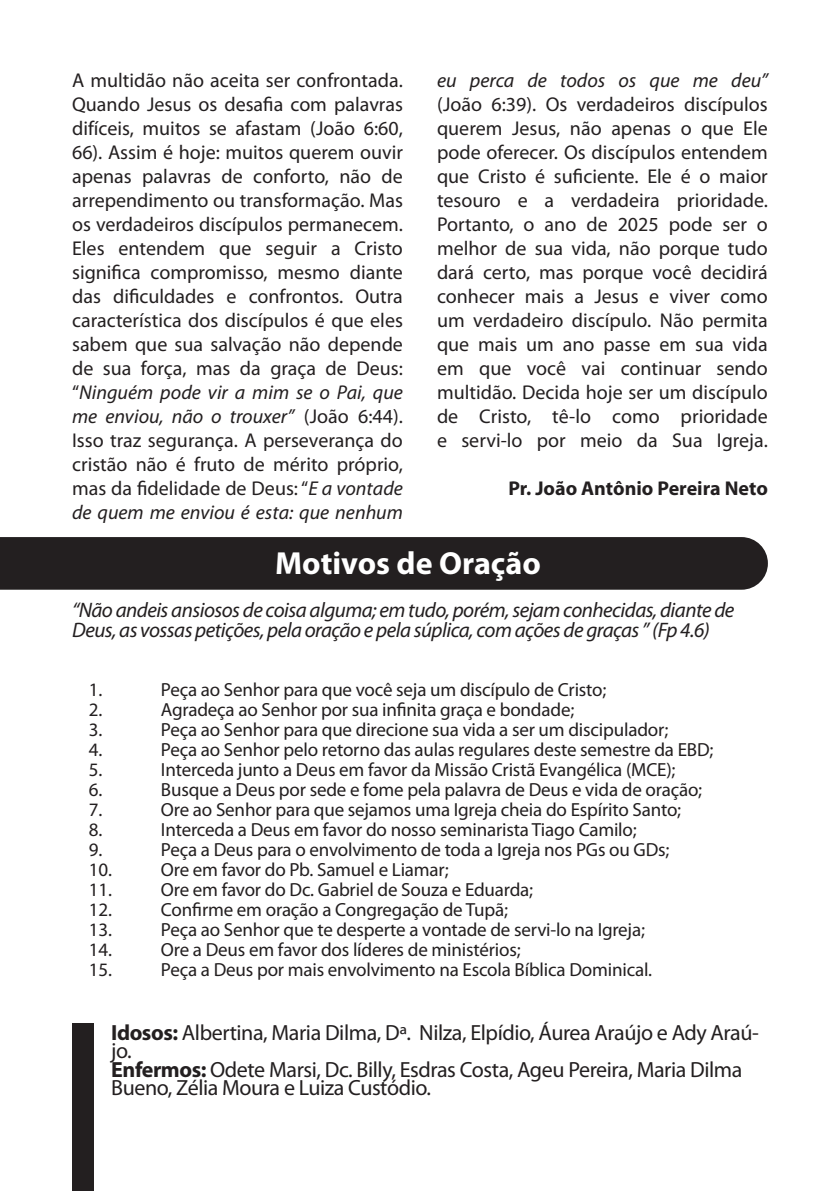
<style>
.page{position:relative;width:840px;height:1191px;background:#fff}
.page>*{position:absolute;margin:0;border:0;box-sizing:border-box;transform-origin:0 0}
.t1{font:700 32px "Myriad Pro";color:#fff}
.t2{font:22px/18px "Myriad Pro";letter-spacing:-.02em;color:#231f20}
.t3{font:italic 21px/20px "Myriad Pro";letter-spacing:-.025em;color:#231f20}
.t4{font:20px/24px "Myriad Pro";color:#231f20;text-align:justify}
.t5{font:700 20px "Myriad Pro";color:#231f20}
.t6{font:19px "Myriad Pro";letter-spacing:-.01em;color:#231f20}
.s1{font-style:italic}
.s2{font-weight:700}
</style>
<div class="page">
<div style="left:0;top:537px;width:767px;height:52px;background:#231f20"></div>
<div style="left:72px;top:1024px;width:22px;height:167px;background:#231f20"></div>
<p class="t4" style="left:72px;top:68px;width:332px">A multidão não aceita ser confrontada.<br>Quando Jesus os desafia com palavras difíceis, muitos se afastam (João 6:60, 66). Assim é hoje: muitos querem ouvir apenas palavras de conforto, não de arrependimento ou transformação. Mas os verdadeiros discípulos permanecem.<br>Eles entendem que seguir a Cristo significa compromisso, mesmo diante das dificuldades e confrontos. Outra característica dos discípulos é que eles sabem que sua salvação não depende de sua força, mas da graça de Deus: “<span class="s1">Ninguém pode vir a mim se o Pai, que me enviou, não o trouxer”</span> (João 6:44).<br>Isso traz segurança. A perseverança do cristão não é fruto de mérito próprio, mas da fidelidade de Deus: “<span class="s1">E a vontade de quem me enviou é esta: que nenhum</span></p>
<p class="t4" style="left:437px;top:68px;width:332px"><span class="s1">eu perca de todos os que me deu” </span>(João 6:39). Os verdadeiros discípulos querem Jesus, não apenas o que Ele pode oferecer. Os discípulos entendem que Cristo é suficiente. Ele é o maior tesouro e a verdadeira prioridade.<br>Portanto, o ano de 2025 pode ser o melhor de sua vida, não porque tudo dará certo, mas porque você decidirá conhecer mais a Jesus e viver como um verdadeiro discípulo. Não permita que mais um ano passe em sua vida em que você vai continuar sendo multidão. Decida hoje ser um discípulo de Cristo, tê-lo como prioridade e servi-lo por meio da Sua Igreja.</p>
<p class="t5" style="left:508px;top:475px;width:261px">Pr. João Antônio Pereira Neto</p>
<p class="t1" style="left:275px;top:543px;width:267px">Motivos de Oração</p>
<p class="t3" style="left:72px;top:599px;width:663px">“Não andeis ansiosos de coisa alguma; em tudo, porém, sejam conhecidas, diante de<br>Deus, as vossas petições, pela oração e pela súplica, com ações de graças ” (Fp 4.6)</p>
<p class="t6" style="left:89px;top:678px;width:15px">1.</p>
<p class="t6" style="left:161px;top:678px;width:446px">Peça ao Senhor para que você seja um discípulo de Cristo;</p>
<p class="t6" style="left:89px;top:698px;width:15px">2.</p>
<p class="t6" style="left:161px;top:698px;width:414px">Agradeça ao Senhor por sua infinita graça e bondade;</p>
<p class="t6" style="left:89px;top:718px;width:15px">3.</p>
<p class="t6" style="left:161px;top:718px;width:508px">Peça ao Senhor para que direcione sua vida a ser um discipulador;</p>
<p class="t6" style="left:89px;top:738px;width:15px">4.</p>
<p class="t6" style="left:161px;top:738px;width:553px">Peça ao Senhor pelo retorno das aulas regulares deste semestre da EBD;</p>
<p class="t6" style="left:89px;top:758px;width:15px">5.</p>
<p class="t6" style="left:161px;top:758px;width:515px">Interceda junto a Deus em favor da Missão Cristã Evangélica (MCE);</p>
<p class="t6" style="left:89px;top:778px;width:15px">6.</p>
<p class="t6" style="left:161px;top:778px;width:542px">Busque a Deus por sede e fome pela palavra de Deus e vida de oração;</p>
<p class="t6" style="left:89px;top:798px;width:15px">7.</p>
<p class="t6" style="left:161px;top:798px;width:521px">Ore ao Senhor para que sejamos uma Igreja cheia do Espírito Santo;</p>
<p class="t6" style="left:89px;top:818px;width:15px">8.</p>
<p class="t6" style="left:161px;top:818px;width:477px">Interceda a Deus em favor do nosso seminarista Tiago Camilo;</p>
<p class="t6" style="left:89px;top:838px;width:15px">9.</p>
<p class="t6" style="left:161px;top:838px;width:509px">Peça a Deus para o envolvimento de toda a Igreja nos PGs ou GDs;</p>
<p class="t6" style="left:89px;top:858px;width:25px">10.</p>
<p class="t6" style="left:161px;top:858px;width:289px">Ore em favor do Pb. Samuel e Liamar;</p>
<p class="t6" style="left:89px;top:878px;width:25px">11.</p>
<p class="t6" style="left:161px;top:878px;width:373px">Ore em favor do Dc. Gabriel de Souza e Eduarda;</p>
<p class="t6" style="left:89px;top:898px;width:25px">12.</p>
<p class="t6" style="left:161px;top:898px;width:348px">Confirme em oração a Congregação de Tupã;</p>
<p class="t6" style="left:89px;top:918px;width:25px">13.</p>
<p class="t6" style="left:161px;top:918px;width:485px">Peça ao Senhor que te desperte a vontade de servi-lo na Igreja;</p>
<p class="t6" style="left:89px;top:938px;width:25px">14.</p>
<p class="t6" style="left:161px;top:938px;width:361px">Ore a Deus em favor dos líderes de ministérios;</p>
<p class="t6" style="left:89px;top:958px;width:25px">15.</p>
<p class="t6" style="left:161px;top:958px;width:492px">Peça a Deus por mais envolvimento na Escola Bíblica Dominical.</p>
<p class="t2" style="left:111px;top:1023px;width:648px"><span class="s2">Idosos:</span> Albertina, Maria Dilma, Dª. Nilza, Elpídio, Áurea Araújo e Ady Araú&shy;jo.</p>
<p class="t2" style="left:111px;top:1059px;width:632px"><span class="s2">Enfermos:</span> Odete Marsi, Dc. Billy, Esdras Costa, Ageu Pereira, Maria Dilma<br>Bueno, Zélia Moura e Luiza Custódio.</p>
</div>
